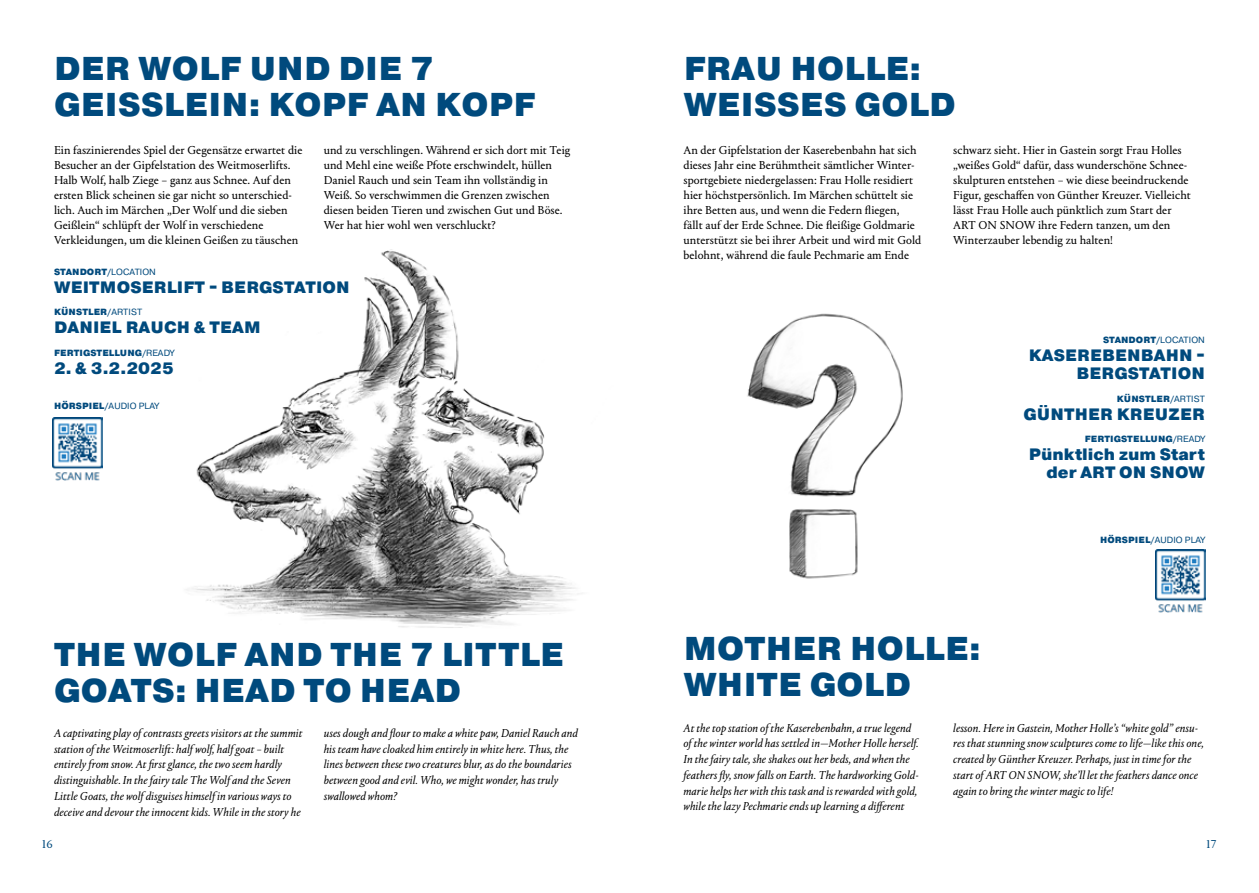
<style>
.page{position:relative;width:1259px;height:893px;background:#fff}
.page>*{position:absolute;margin:0;border:0;box-sizing:border-box;transform-origin:0 0}
.Überschrift{font:900 33px/36px "Pragmatica";letter-spacing:.01em;color:#004a7d}
.Überschrift-2{font:900 16.5px/18px "Pragmatica";letter-spacing:.01em;color:#004a7d;text-align:right}
.Fliesstext{font:12px/15px "Portrait Text";color:#000}
.Fliesstext_engl{font:italic 12px/15.8px "Portrait Text";color:#000}
.t1{font:12px "Portrait Text";color:#004a7d}
.Überschrift-3{font:900 9px "Pragmatica";letter-spacing:.01em;color:#004a7d}
.s1{font-weight:400}
</style>
<div class="page">
<img style="left:186px;top:249px;width:393px;height:379px">
<img style="left:1155px;top:549px;width:50px;height:64px">
<img style="left:53px;top:417px;width:50px;height:64px">
<img style="left:747px;top:313px;width:156px;height:266px">
<p class="Überschrift" style="left:54px;top:51px;width:381px">DER WOLF UND DIE 7</p>
<p class="Überschrift" style="left:54px;top:87px;width:482px">GEISSLEIN: KOPF AN KOPF</p>
<p class="Fliesstext" style="left:54px;top:142px;width:250px">Ein faszinierendes Spiel der Gegensätze erwartet die Besucher an der Gipfelstation des Weitmoserlifts.<br>Halb Wolf, halb Ziege – ganz aus Schnee. Auf den ersten Blick scheinen sie gar nicht so unterschied&shy;lich. Auch im Märchen „Der Wolf und die sieben Geißlein“ schlüpft der Wolf in verschiedene</p>
<p class="Fliesstext" style="left:54px;top:232px;width:246px">Verkleidungen, um die kleinen Geißen zu täuschen</p>
<p class="Fliesstext" style="left:324px;top:142px;width:248px">und zu verschlingen. Während er sich dort mit Teig und Mehl eine weiße Pfote erschwindelt, hüllen</p>
<p class="Fliesstext" style="left:324px;top:172px;width:240px">Daniel Rauch und sein Team ihn vollständig in Weiß. So verschwimmen die Grenzen zwischen diesen beiden Tieren und zwischen Gut und Böse.<br>Wer hat hier wohl wen verschluckt?</p>
<p class="Überschrift-3" style="left:54px;top:266px;width:103px">STANDORT/<span class="s1">LOCATION</span></p>
<p class="Überschrift-2" style="left:54px;top:279px;width:297px">WEITMOSERLIFT - BERGSTATION</p>
<p class="Überschrift-3" style="left:54px;top:307px;width:90px">KÜNSTLER/<span class="s1">ARTIST</span></p>
<p class="Überschrift-2" style="left:54px;top:319px;width:208px">DANIEL RAUCH &amp; TEAM</p>
<p class="Überschrift-3" style="left:54px;top:347px;width:122px">FERTIGSTELLUNG/<span class="s1">READY</span></p>
<p class="Überschrift-2" style="left:54px;top:360px;width:121px">2. &amp; 3.2.2025</p>
<p class="Überschrift-3" style="left:54px;top:400px;width:106px">HÖRSPIEL/<span class="s1">AUDIO PLAY</span></p>
<p class="Überschrift" style="left:54px;top:637px;width:511px">THE WOLF AND THE 7 LITTLE<br>GOATS: HEAD TO HEAD</p>
<p class="Fliesstext_engl" style="left:54px;top:724px;width:250px">A captivating play of contrasts greets visitors at the summit station of the Weitmoserlift: half wolf, half goat – built entirely from snow. At first glance, the two seem hardly distinguishable. In the fairy tale The Wolf and the Seven Little Goats, the wolf disguises himself in various ways to deceive and devour the innocent kids. While in the story he</p>
<p class="Fliesstext_engl" style="left:324px;top:724px;width:256px">uses dough and flour to make a white paw, Daniel Rauch and his team have cloaked him entirely in white here. Thus, the lines between these two creatures blur, as do the boundaries between good and evil. Who, we might wonder, has truly swallowed whom?</p>
<p class="Überschrift" style="left:683px;top:51px;width:239px">FRAU HOLLE:</p>
<p class="Überschrift" style="left:683px;top:87px;width:273px">WEISSES GOLD</p>
<p class="Fliesstext" style="left:683px;top:142px;width:239px">An der Gipfelstation der Kaserebenbahn hat sich dieses Jahr eine Berühmtheit sämtlicher Winter&shy;sportgebiete niedergelassen: Frau Holle residiert hier höchstpersönlich. Im Märchen schüttelt sie ihre Betten aus, und wenn die Federn fliegen, fällt auf der Erde Schnee. Die fleißige Goldmarie unterstützt sie bei ihrer Arbeit und wird mit Gold belohnt, während die faule Pechmarie am Ende</p>
<p class="Fliesstext" style="left:953px;top:142px;width:239px">schwarz sieht. Hier in Gastein sorgt Frau Holles „weißes Gold“ dafür, dass wunderschöne Schnee&shy;skulpturen entstehen – wie diese beeindruckende Figur, geschaffen von Günther Kreuzer. Vielleicht lässt Frau Holle auch pünktlich zum Start der</p>
<p class="Fliesstext" style="left:953px;top:217px;width:219px">ART ON SNOW ihre Federn tanzen, um den</p>
<p class="Fliesstext" style="left:953px;top:232px;width:161px">Winterzauber lebendig zu halten!</p>
<p class="Überschrift-3" style="left:1103px;top:334px;width:103px">STANDORT/<span class="s1">LOCATION</span></p>
<p class="Überschrift-2" style="left:1029px;top:347px;width:178px">KASEREBENBAHN -<br>BERGSTATION</p>
<p class="Überschrift-3" style="left:1116px;top:393px;width:90px">KÜNSTLER/<span class="s1">ARTIST</span></p>
<p class="Überschrift-2" style="left:1023px;top:405px;width:183px">GÜNTHER KREUZER</p>
<p class="Überschrift-3" style="left:1084px;top:433px;width:122px">FERTIGSTELLUNG/<span class="s1">READY</span></p>
<p class="Überschrift-2" style="left:1029px;top:446px;width:177px">Pünktlich zum Start</p>
<p class="Überschrift-2" style="left:1046px;top:464px;width:160px">der ART ON SNOW</p>
<p class="Überschrift-3" style="left:1100px;top:534px;width:106px">HÖRSPIEL/<span class="s1">AUDIO PLAY</span></p>
<p class="Überschrift" style="left:683px;top:632px;width:298px">MOTHER HOLLE:</p>
<p class="Überschrift" style="left:683px;top:668px;width:229px">WHITE GOLD</p>
<p class="Fliesstext_engl" style="left:683px;top:719px;width:237px">At the top station of the Kaserebenbahn, a true legend of the winter world has settled in—Mother Holle herself.<br>In the fairy tale, she shakes out her beds, and when the feathers fly, snow falls on Earth. The hardworking Gold&shy;marie helps her with this task and is rewarded with gold, while the lazy Pechmarie ends up learning a different</p>
<p class="Fliesstext_engl" style="left:953px;top:719px;width:252px">lesson. Here in Gastein, Mother Holle’s “white gold” ensu&shy;res that stunning snow sculptures come to life—like this one, created by Günther Kreuzer. Perhaps, just in time for the start of ART ON SNOW, she’ll let the feathers dance once again to bring the winter magic to life!</p>
<p class="t1" style="left:42px;top:835px;width:12px">16</p>
<p class="t1" style="left:1206px;top:835px;width:11px">17</p>
</div>
